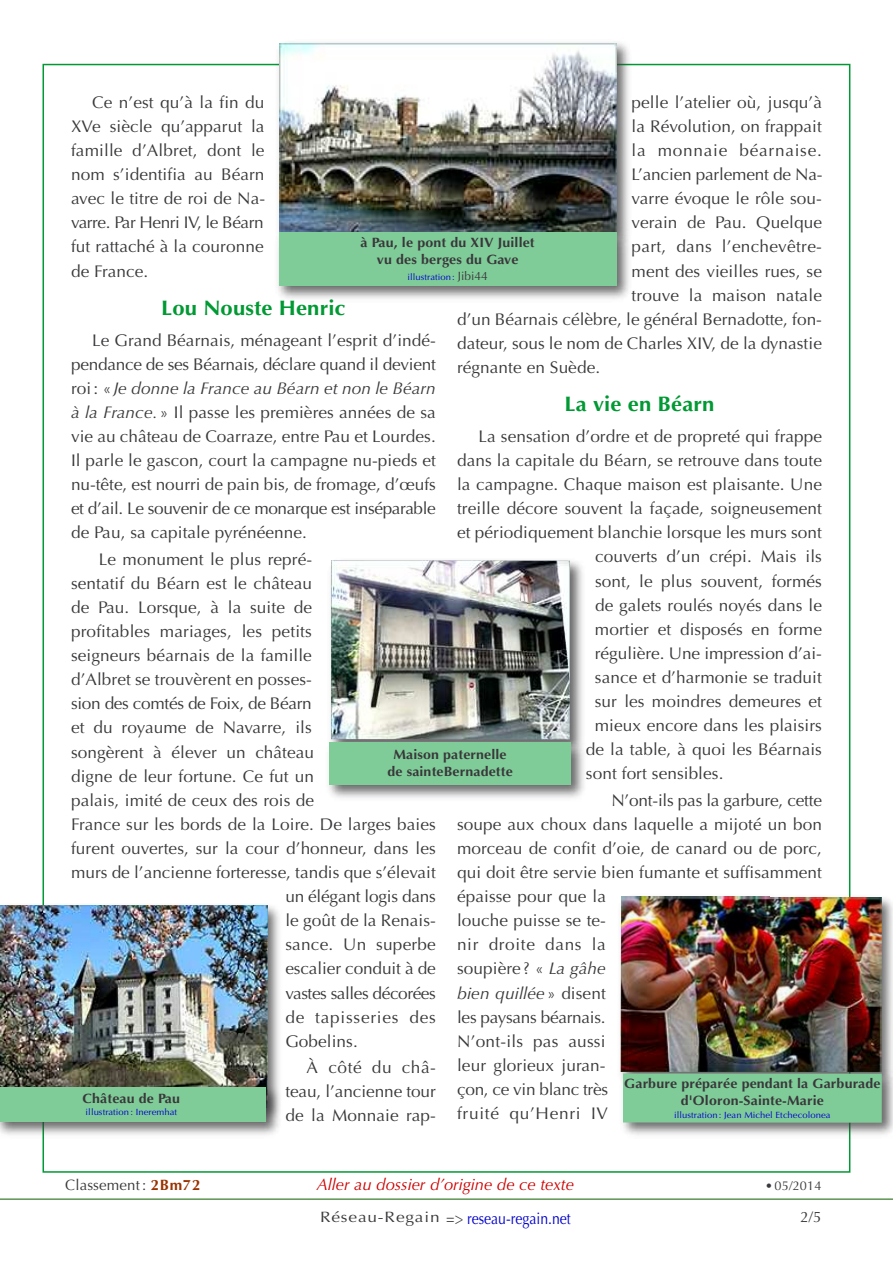
<style>
.page{position:relative;width:893px;height:1263px;background:#fff}
.page>*{position:absolute;margin:0;border:0;box-sizing:border-box;transform-origin:0 0}
.t1{font:700 21px "Optima";letter-spacing:.005em;color:#093;scale:1.05 1}
.t2{font:16.8px/24.2px "Optima";letter-spacing:.005em;color:#39383a;text-align:justify}
.t3{font:16.8px "Optima";letter-spacing:.045em;color:#39383a}
.t4{font:16.8px "Optima";letter-spacing:-.015em;color:#39383a}
.t5{font:16.8px "Optima";letter-spacing:-.025em;color:#39383a}
.t6{font:italic 16.5px "Optima";color:#c00}
.t7{font:16.5px "Optima";color:#00c;scale:.85 1}
.t8{font:15px "Optima";letter-spacing:.01em;color:#39383a}
.t9{font:700 13.5px/16.8px "Optima";letter-spacing:.01em;color:#39383a;text-align:center;scale:1.05 1}
.t10{font:12.75px "Optima";letter-spacing:.01em;color:#39383a}
.t11{font:9px "Optima";letter-spacing:.005em;color:#00c;scale:1.05 1}
.s1{font-style:italic}
.s2{font-size:12px;color:#39383a}
.s3{font-weight:700;color:#930}
.s4{font-size:15px;color:#39383a}
.s5{color:#39383a}
</style>
<div class="page">
<hr style="left:0;top:1198px;width:893px;height:2px;background:#5d9451">
<img style="left:330px;top:560px;width:253px;height:176px">
<img style="left:331px;top:560px;width:238px;height:176px">
<img style="left:620px;top:886px;width:273px;height:181px">
<img style="left:621px;top:896px;width:261px;height:171px">
<img style="left:42px;top:899px;width:238px;height:182px">
<img style="left:0;top:905px;width:267px;height:176px">
<img style="left:0;top:1081px;width:280px;height:60px">
<div style="left:0;top:1087px;width:266px;height:34px;background:#80cc99"></div>
<img style="left:273px;top:42px;width:363px;height:184px">
<img style="left:280px;top:43px;width:337px;height:183px">
<img style="left:278px;top:226px;width:351px;height:73px">
<div style="left:279px;top:232px;width:338px;height:54px;background:#80cc99"></div>
<img style="left:329px;top:736px;width:255px;height:62px">
<div style="left:329px;top:742px;width:242px;height:42px;background:#80cc99"></div>
<img style="left:620px;top:1067px;width:273px;height:75px">
<div style="left:623px;top:1073px;width:259px;height:50px;background:#80cc99"></div>
<p class="t2" style="left:71px;top:90px;width:196px;text-indent:21px">Ce n’est qu’à la fin du XVe siècle qu’apparut la famille d’Albret, dont le nom s’identifia au Béarn avec le titre de roi de Na&shy;varre. Par Henri IV, le Béarn fut rattaché à la couronne de France.</p>
<p class="t1" style="left:161px;top:296px;width:177px">Lou Nouste Henric</p>
<p class="t2" style="left:71px;top:328px;width:366px;text-indent:21px">Le Grand Béarnais, ménageant l’esprit d’indé&shy;pendance de ses Béarnais, déclare quand il devient roi: « <span class="s1">Je donne la France au Béarn et non le Béarn à la France.</span> » Il passe les premières années de sa vie au château de Coarraze, entre Pau et Lourdes.<br>Il parle le gascon, court la campagne nu-pieds et nu-tête, est nourri de pain bis, de fromage, d’œufs et d’ail. Le souvenir de ce monarque est inséparable de Pau, sa capitale pyrénéenne.</p>
<p class="t2" style="left:99px;top:547px;width:215px">Le monument le plus repré-</p>
<p class="t2" style="left:71px;top:571px;width:242px">sentatif du Béarn est le château</p>
<p class="t2" style="left:71px;top:595px;width:242px">de Pau. Lorsque, à la suite de</p>
<p class="t2" style="left:71px;top:619px;width:242px">profitables mariages, les petits</p>
<p class="t2" style="left:71px;top:643px;width:242px">seigneurs béarnais de la famille</p>
<p class="t2" style="left:71px;top:668px;width:242px">d’Albret se trouvèrent en posses-</p>
<p class="t4" style="left:71px;top:694px;width:242px">sion des comtés de Foix, de Béarn</p>
<p class="t2" style="left:71px;top:716px;width:242px">et du royaume de Navarre, ils</p>
<p class="t2" style="left:71px;top:740px;width:245px">songèrent à élever un château</p>
<p class="t2" style="left:71px;top:764px;width:245px">digne de leur fortune. Ce fut un</p>
<p class="t2" style="left:71px;top:788px;width:245px">palais, imité de ceux des rois de</p>
<p class="t2" style="left:71px;top:812px;width:366px">France sur les bords de la Loire. De larges baies</p>
<p class="t2" style="left:71px;top:836px;width:366px">furent ouvertes, sur la cour d’honneur, dans les</p>
<p class="t2" style="left:71px;top:860px;width:366px">murs de l’ancienne forteresse, tandis que s’élevait</p>
<p class="t2" style="left:285px;top:884px;width:152px">un élégant logis dans</p>
<p class="t2" style="left:285px;top:909px;width:152px">le goût de la Renais-</p>
<p class="t2" style="left:285px;top:933px;width:152px">sance. Un superbe</p>
<p class="t2" style="left:285px;top:957px;width:152px">escalier conduit à de</p>
<p class="t5" style="left:285px;top:983px;width:152px">vastes salles décorées</p>
<p class="t3" style="left:285px;top:1007px;width:152px">de tapisseries des</p>
<p class="t2" style="left:285px;top:1029px;width:74px">Gobelins.</p>
<p class="t2" style="left:285px;top:1055px;width:152px;text-indent:21px">À côté du châ&shy;teau, l’ancienne tour de la Monnaie rap-</p>
<p class="t2" style="left:632px;top:90px;width:192px">pelle l’atelier où, jusqu’à</p>
<p class="t2" style="left:632px;top:114px;width:192px">la Révolution, on frappait</p>
<p class="t3" style="left:632px;top:141px;width:192px">la monnaie béarnaise.</p>
<p class="t2" style="left:632px;top:163px;width:192px">L’ancien parlement de Na-</p>
<p class="t2" style="left:632px;top:187px;width:192px">varre évoque le rôle sou-</p>
<p class="t2" style="left:632px;top:211px;width:192px">verain de Pau. Quelque</p>
<p class="t2" style="left:632px;top:235px;width:192px">part, dans l’enchevêtre-</p>
<p class="t2" style="left:632px;top:259px;width:192px">ment des vieilles rues, se</p>
<p class="t2" style="left:632px;top:283px;width:192px">trouve la maison natale</p>
<p class="t2" style="left:457px;top:307px;width:366px">d’un Béarnais célèbre, le général Bernadotte, fon-</p>
<p class="t2" style="left:457px;top:331px;width:366px">dateur, sous le nom de Charles XIV, de la dynastie</p>
<p class="t2" style="left:457px;top:355px;width:145px">régnante en Suède.</p>
<p class="t1" style="left:565px;top:392px;width:144px">La vie en Béarn</p>
<p class="t2" style="left:478px;top:424px;width:345px">La sensation d’ordre et de propreté qui frappe</p>
<p class="t2" style="left:457px;top:448px;width:366px">dans la capitale du Béarn, se retrouve dans toute</p>
<p class="t2" style="left:457px;top:473px;width:366px">la campagne. Chaque maison est plaisante. Une</p>
<p class="t2" style="left:457px;top:497px;width:366px">treille décore souvent la façade, soigneusement</p>
<p class="t2" style="left:457px;top:521px;width:366px">et périodiquement blanchie lorsque les murs sont</p>
<p class="t2" style="left:595px;top:545px;width:228px">couverts d’un crépi. Mais ils</p>
<p class="t2" style="left:595px;top:569px;width:228px">sont, le plus souvent, formés</p>
<p class="t2" style="left:595px;top:593px;width:228px">de galets roulés noyés dans le</p>
<p class="t2" style="left:595px;top:617px;width:228px">mortier et disposés en forme</p>
<p class="t2" style="left:595px;top:641px;width:229px">régulière. Une impression d’ai-</p>
<p class="t2" style="left:595px;top:665px;width:229px">sance et d’harmonie se traduit</p>
<p class="t2" style="left:595px;top:689px;width:229px">sur les moindres demeures et</p>
<p class="t2" style="left:595px;top:714px;width:229px">mieux encore dans les plaisirs</p>
<p class="t2" style="left:586px;top:738px;width:237px">de la table, à quoi les Béarnais</p>
<p class="t2" style="left:586px;top:762px;width:139px">sont fort sensibles.</p>
<p class="t2" style="left:457px;top:788px;width:366px;text-align:left;text-indent:154px">N’ont-ils pas la garbure, cette soupe aux choux dans laquelle a mijoté un bon morceau de confit d’oie, de canard ou de porc, qui doit être servie bien fumante et suffisamment épaisse pour que la<br>louche puisse se te-<br>nir droite dans la<br>soupière ? « <span class="s1">La gâhe<br>bien quillée</span> » disent<br>les paysans béarnais.<br>N’ont-ils pas aussi<br>leur glorieux juran-<br>çon, ce vin blanc très<br>fruité qu’Henri IV</p>
<p class="t9" style="left:361px;top:235px;width:167px">à Pau, le pont du XIV Juillet vu des berges du Gave</p>
<p class="t11" style="left:408px;top:271px;width:78px">illustration: <span class="s2">Jibi44</span></p>
<p class="t9" style="left:387px;top:746px;width:121px">Maison paternelle de sainteBernadette</p>
<p class="t9" style="left:624px;top:1075px;width:246px">Garbure préparée pendant la Garburade d'Oloron-Sainte-Marie</p>
<p class="t11" style="left:674px;top:1109px;width:150px">illustration: Jean Michel Etchecolonea</p>
<p class="t9" style="left:83px;top:1090px;width:94px">Château de Pau</p>
<p class="t11" style="left:86px;top:1107px;width:89px">illustration: Ineremhat</p>
<p class="t8" style="left:65px;top:1176px;width:137px">Classement : <span class="s3">2Bm72</span></p>
<p class="t6" style="left:317px;top:1175px;width:259px">Aller au dossier d’origine de ce texte</p>
<p class="t10" style="left:765px;top:1178px;width:58px">•05/2014</p>
<p class="t7" style="left:320px;top:1209px;width:296px"><span class="s4">Réseau-Regain</span> <span class="s5">=&gt;</span> reseau-regain.net</p>
<p class="t8" style="left:801px;top:1208px;width:22px">2/5</p>
</div>
